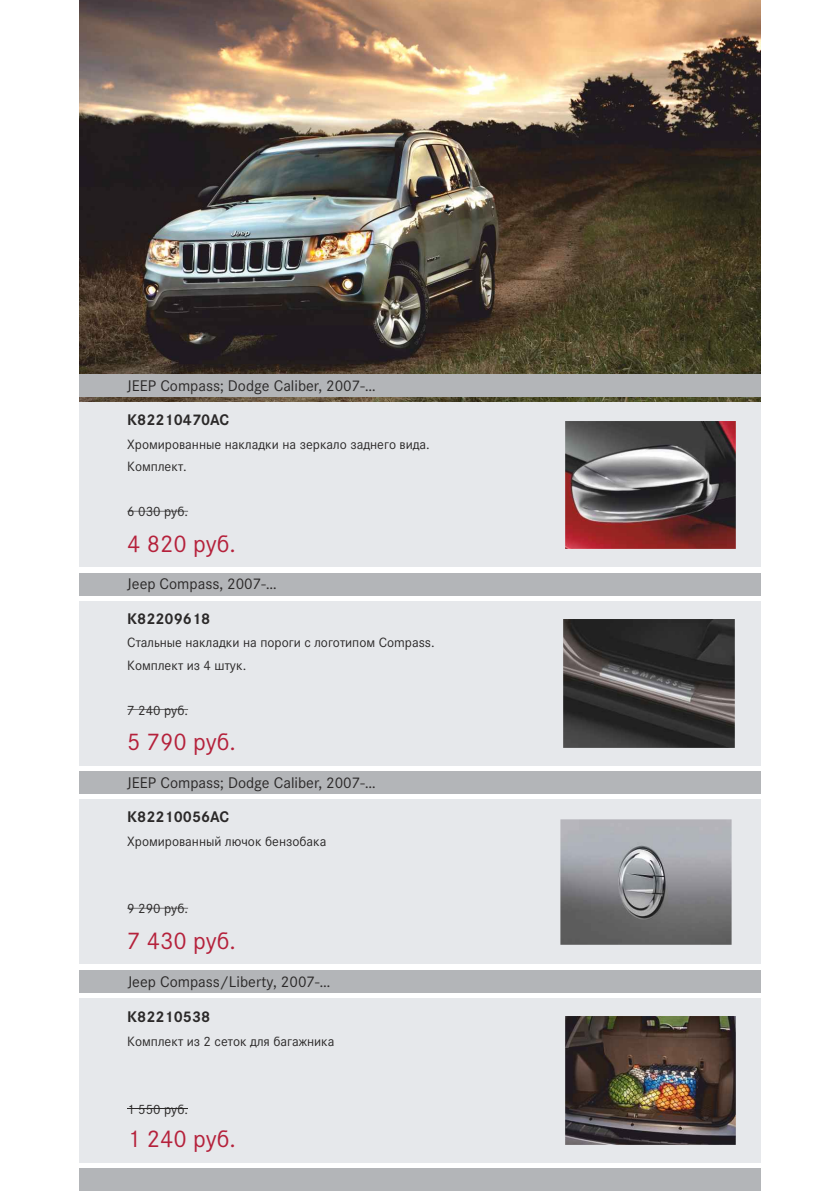
<style>
.page{position:relative;width:840px;height:1191px;background:#fff}
.page>*{position:absolute;margin:0;border:0;box-sizing:border-box;transform-origin:0 0}
.t1{font:25px "Corporate STCY";color:#b5213b}
.t2{font:16px "Corporate STCY";color:#2b2929}
.t3{font:700 16px "Corporate STCY";color:#2b2929}
.t4{font:14px/22.4px "Corporate STCY";color:#2b2929}
</style>
<div class="page">
<img style="left:80px;top:0;width:680px;height:403px">
<div style="left:79px;top:403px;width:681px;height:164px;background:#e6e8eb"></div>
<div style="left:79px;top:601px;width:681px;height:164px;background:#e6e8eb"></div>
<div style="left:79px;top:374px;width:681px;height:23px;background:#b3b5b8"></div>
<div style="left:79px;top:573px;width:681px;height:22px;background:#b3b5b8"></div>
<hr style="left:138px;top:511px;width:50px;height:1px;background:#2b2929">
<hr style="left:127px;top:709px;width:33px;height:1px;background:#2b2929">
<svg style="left:160px;top:709px;width:28px;height:1px"></svg>
<img style="left:565px;top:421px;width:170px;height:128px">
<img style="left:563px;top:619px;width:170px;height:128px">
<div style="left:79px;top:799px;width:681px;height:165px;background:#e6e8eb"></div>
<div style="left:79px;top:771px;width:681px;height:23px;background:#b3b5b8"></div>
<svg style="left:127px;top:908px;width:61px;height:1px"></svg>
<img style="left:560px;top:819px;width:171px;height:125px">
<div style="left:79px;top:998px;width:681px;height:164px;background:#e6e8eb"></div>
<div style="left:79px;top:969px;width:681px;height:23px;background:#b3b5b8"></div>
<hr style="left:127px;top:1108px;width:61px;height:1px;background:#2b2929">
<img style="left:565px;top:1016px;width:170px;height:128px">
<div style="left:79px;top:1168px;width:681px;height:23px;background:#b3b5b8"></div>
<p class="t2" style="left:127px;top:378px;width:250px">JEEP Compass; Dodge Caliber, 2007-…</p>
<p class="t3" style="left:127px;top:413px;width:103px">K82210470AC</p>
<p class="t4" style="left:127px;top:456px;width:61px">Комплект.</p>
<p class="t4" style="left:127px;top:501px;width:62px">6 030 руб.</p>
<p class="t4" style="left:127px;top:434px;width:304px">Хромированные накладки на зеркало заднего вида.</p>
<h1 class="t1" style="left:127px;top:532px;width:110px">4 820 руб.</h1>
<p class="t2" style="left:127px;top:576px;width:151px">Jeep Compass, 2007-…</p>
<p class="t3" style="left:127px;top:611px;width:84px">K82209618</p>
<p class="t4" style="left:127px;top:632px;width:308px">Стальные накладки на пороги с логотипом Compass.<br>Комплект из 4 штук.</p>
<p class="t4" style="left:127px;top:700px;width:62px">7 240 руб.</p>
<h1 class="t1" style="left:127px;top:730px;width:110px">5 790 руб.</h1>
<p class="t2" style="left:127px;top:775px;width:250px">JEEP Compass; Dodge Caliber, 2007-…</p>
<p class="t3" style="left:127px;top:810px;width:103px">K82210056AC</p>
<p class="t4" style="left:127px;top:831px;width:201px">Хромированный лючок бензобака</p>
<p class="t4" style="left:127px;top:898px;width:62px">9 290 руб.</p>
<h1 class="t1" style="left:127px;top:929px;width:110px">7 430 руб.</h1>
<p class="t2" style="left:128px;top:974px;width:204px">Jeep Compass/Liberty, 2007-…</p>
<p class="t3" style="left:127px;top:1010px;width:84px">K82210538</p>
<p class="t4" style="left:127px;top:1031px;width:209px">Комплект из 2 сеток для багажника</p>
<p class="t4" style="left:127px;top:1098px;width:62px">1 550 руб.</p>
<h1 class="t1" style="left:127px;top:1127px;width:110px">1 240 руб.</h1>
</div>
